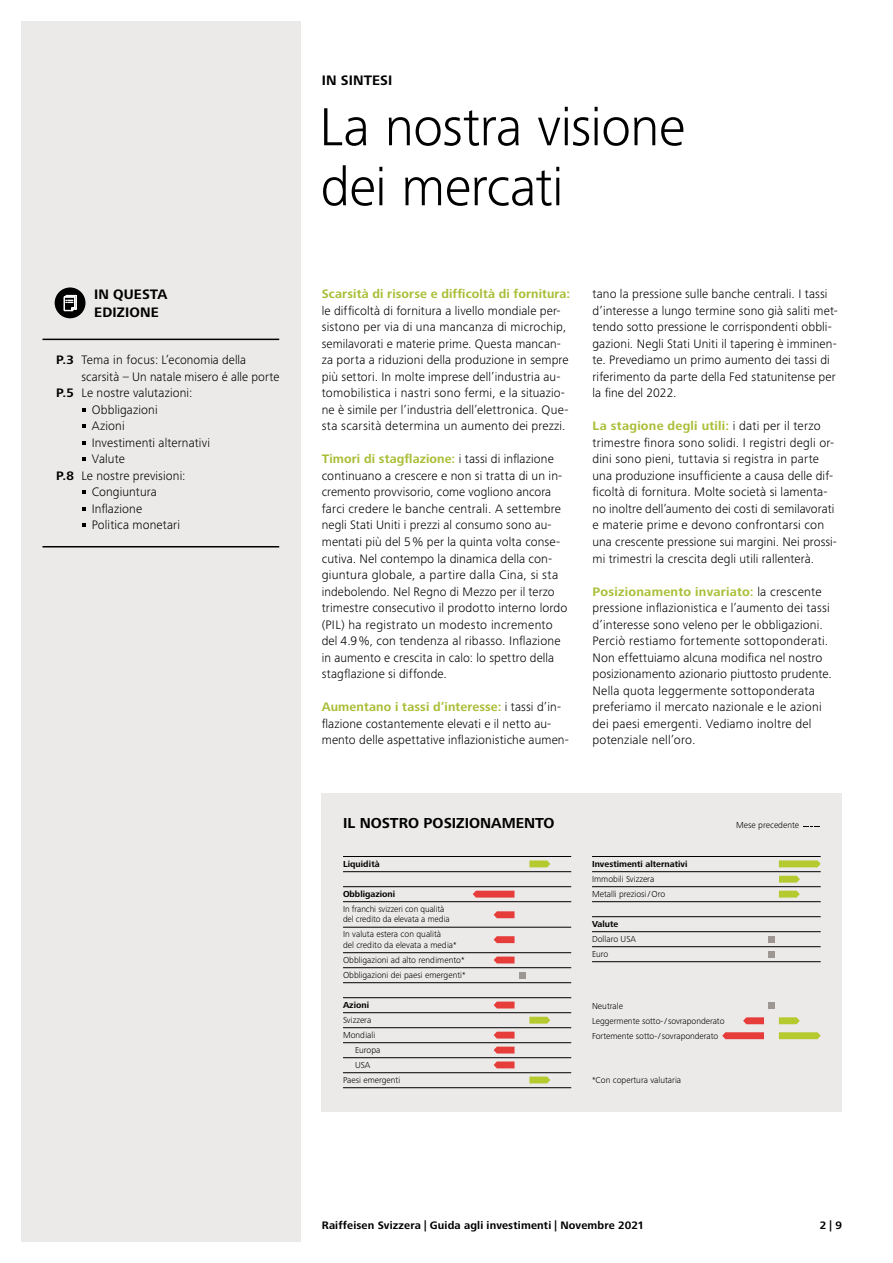
<style>
.page{position:relative;width:893px;height:1263px;background:#fff}
.page>*{position:absolute;margin:0;border:0;box-sizing:border-box;transform-origin:0 0}
.t1{font:300 55.5px/60px "Frutiger Next Pro";letter-spacing:-.015em;color:#000}
.t2{font:700 15px "Frutiger Next Pro";color:#000}
.t3{font:700 14.25px/18px "Frutiger Next Pro";letter-spacing:.01em;color:#000}
.t4{font:300 12.75px/16.5px "Frutiger Next Pro";letter-spacing:.01em;color:#000}
.t5{font:700 12.75px "Frutiger Next Pro";letter-spacing:.01em;color:#aabe37}
.t6{font:700 11.25px "Frutiger Next Pro";letter-spacing:.015em;color:#000}
.t7{font:300 9px/15px "Frutiger Next Pro";color:#000}
.t8{font:700 9px "Frutiger Next Pro";color:#000}
.s1{font-weight:700}
.s2{font-weight:700;color:#aabe37}
</style>
<div class="page">
<div style="left:21px;top:21px;width:279px;height:1221px;background:#ebeae9"></div>
<svg style="left:82px;top:408px;width:4px;height:4px"></svg>
<svg style="left:82px;top:424px;width:4px;height:4px"></svg>
<svg style="left:82px;top:441px;width:4px;height:4px"></svg>
<svg style="left:82px;top:457px;width:4px;height:4px"></svg>
<svg style="left:82px;top:490px;width:4px;height:4px"></svg>
<svg style="left:82px;top:507px;width:4px;height:4px"></svg>
<svg style="left:82px;top:523px;width:4px;height:4px"></svg>
<hr style="left:43px;top:339px;width:236px;height:1px;background:#000">
<hr style="left:43px;top:546px;width:236px;height:1px;background:#000">
<div style="left:55px;top:287px;width:30px;height:31px;background:#000;border-radius:50%"></div>
<svg style="left:64px;top:295px;width:13px;height:16px"></svg>
<div style="left:322px;top:794px;width:520px;height:318px;background:#ebeae9"></div>
<svg style="left:473px;top:891px;width:41px;height:6px"></svg>
<hr style="left:592px;top:856px;width:229px;height:1px;background:#000">
<hr style="left:592px;top:871px;width:229px;height:1px;background:#000">
<hr style="left:592px;top:886px;width:229px;height:1px;background:#000">
<hr style="left:592px;top:901px;width:229px;height:1px;background:#000">
<hr style="left:592px;top:916px;width:229px;height:1px;background:#000">
<hr style="left:592px;top:931px;width:229px;height:1px;background:#000">
<hr style="left:592px;top:946px;width:229px;height:1px;background:#000">
<hr style="left:592px;top:961px;width:229px;height:1px;background:#000">
<hr style="left:343px;top:856px;width:228px;height:1px;background:#000">
<hr style="left:343px;top:871px;width:228px;height:1px;background:#000">
<hr style="left:343px;top:886px;width:228px;height:1px;background:#000">
<hr style="left:343px;top:901px;width:228px;height:1px;background:#000">
<hr style="left:343px;top:927px;width:228px;height:1px;background:#000">
<hr style="left:343px;top:952px;width:228px;height:1px;background:#000">
<hr style="left:343px;top:967px;width:228px;height:1px;background:#000">
<hr style="left:343px;top:982px;width:228px;height:1px;background:#000">
<hr style="left:343px;top:997px;width:228px;height:1px;background:#000">
<hr style="left:343px;top:1012px;width:228px;height:1px;background:#000">
<hr style="left:343px;top:1027px;width:228px;height:1px;background:#000">
<hr style="left:343px;top:1042px;width:228px;height:1px;background:#000">
<hr style="left:343px;top:1057px;width:228px;height:1px;background:#000">
<hr style="left:343px;top:1072px;width:228px;height:1px;background:#000">
<hr style="left:343px;top:1087px;width:228px;height:1px;background:#000">
<svg style="left:529px;top:1017px;width:21px;height:7px"></svg>
<svg style="left:494px;top:936px;width:21px;height:7px"></svg>
<svg style="left:494px;top:911px;width:21px;height:7px"></svg>
<svg style="left:494px;top:956px;width:21px;height:7px"></svg>
<svg style="left:494px;top:1032px;width:21px;height:6px"></svg>
<svg style="left:494px;top:1046px;width:21px;height:7px"></svg>
<svg style="left:494px;top:1001px;width:21px;height:7px"></svg>
<svg style="left:494px;top:1061px;width:21px;height:7px"></svg>
<div style="left:768px;top:936px;width:7px;height:7px;background:#9d9693"></div>
<div style="left:768px;top:951px;width:7px;height:7px;background:#9d9693"></div>
<svg style="left:779px;top:1032px;width:42px;height:7px"></svg>
<svg style="left:779px;top:860px;width:42px;height:7px"></svg>
<svg style="left:779px;top:1017px;width:21px;height:7px"></svg>
<svg style="left:779px;top:891px;width:21px;height:6px"></svg>
<svg style="left:722px;top:1032px;width:42px;height:7px"></svg>
<svg style="left:743px;top:1017px;width:21px;height:7px"></svg>
<div style="left:768px;top:1002px;width:7px;height:7px;background:#9d9693"></div>
<svg style="left:803px;top:826px;width:17px;height:1px"></svg>
<svg style="left:529px;top:860px;width:21px;height:7px"></svg>
<svg style="left:529px;top:1076px;width:21px;height:7px"></svg>
<div style="left:519px;top:971px;width:6px;height:7px;background:#9d9693"></div>
<svg style="left:779px;top:876px;width:21px;height:7px"></svg>
<p class="t3" style="left:94px;top:285px;width:75px">IN QUESTA<br>EDIZIONE</p>
<p class="t4" style="left:56px;top:352px;width:192px"><span class="s1">P.3</span> Tema in focus: L’economia della</p>
<p class="t4" style="left:81px;top:368px;width:199px">scarsità – Un natale misero é alle porte</p>
<p class="t4" style="left:56px;top:385px;width:138px"><span class="s1">P.5</span> Le nostre valutazioni:</p>
<p class="t4" style="left:92px;top:401px;width:67px">Obbligazioni</p>
<p class="t4" style="left:92px;top:418px;width:34px">Azioni</p>
<p class="t4" style="left:92px;top:434px;width:120px">Investimenti alternativi</p>
<p class="t4" style="left:92px;top:451px;width:34px">Valute</p>
<p class="t4" style="left:56px;top:467px;width:131px"><span class="s1">P.8</span> Le nostre previsioni:</p>
<p class="t4" style="left:92px;top:484px;width:67px">Congiuntura</p>
<p class="t4" style="left:92px;top:500px;width:52px">Inflazione</p>
<p class="t4" style="left:92px;top:517px;width:90px">Politica monetari</p>
<p class="t3" style="left:322px;top:72px;width:72px">IN SINTESI</p>
<h1 class="t1" style="left:319px;top:97px;width:368px">La nostra visione dei mercati</h1>
<p class="t5" style="left:322px;top:287px;width:250px">Scarsità di risorse e difficoltà di fornitura:</p>
<p class="t4" style="left:322px;top:302px;width:248px">le difficoltà di fornitura a livello mondiale per&shy;sistono per via di una mancanza di microchip, semilavorati e materie prime. Questa mancan&shy;za porta a riduzioni della produzione in sempre più settori. In molte imprese dell’industria au&shy;tomobilistica i nastri sono fermi, e la situazio&shy;ne è simile per l’industria dell’elettronica. Que&shy;sta scarsità determina un aumento dei prezzi.</p>
<p class="t4" style="left:322px;top:451px;width:247px"><span class="s2">Timori di stagflazione:</span> i tassi di inflazione continuano a crescere e non si tratta di un in&shy;cremento provvisorio, come vogliono ancora farci credere le banche centrali. A settembre negli Stati Uniti i prezzi al consumo sono au&shy;mentati più del 5% per la quinta volta conse&shy;cutiva. Nel contempo la dinamica della con&shy;giuntura globale, a partire dalla Cina, si sta indebolendo. Nel Regno di Mezzo per il terzo trimestre consecutivo il prodotto interno lordo (PIL) ha registrato un modesto incremento del 4.9%, con tendenza al ribasso. Inflazione in aumento e crescita in calo: lo spettro della stagflazione si diffonde.</p>
<p class="t4" style="left:322px;top:698px;width:249px"><span class="s2">Aumentano i tassi d’interesse:</span> i tassi d’in&shy;flazione costantemente elevati e il netto au&shy;mento delle aspettative inflazionistiche aumen-</p>
<p class="t4" style="left:592px;top:286px;width:247px">tano la pressione sulle banche centrali. I tassi d’interesse a lungo termine sono già saliti met&shy;tendo sotto pressione le corrispondenti obbli&shy;gazioni. Negli Stati Uniti il tapering è imminen&shy;te. Prevediamo un primo aumento dei tassi di riferimento da parte della Fed statunitense per la fine del 2022.</p>
<p class="t4" style="left:592px;top:418px;width:246px"><span class="s2">La stagione degli utili:</span> i dati per il terzo trimestre finora sono solidi. I registri degli or&shy;dini sono pieni, tuttavia si registra in parte una produzione insufficiente a causa delle dif&shy;ficoltà di fornitura. Molte società si lamenta-- no inoltre dell’aumento dei costi di semilavorati e materie prime e devono confrontarsi con una crescente pressione sui margini. Nei prossi&shy;mi trimestri la crescita degli utili rallenterà.</p>
<p class="t4" style="left:592px;top:583px;width:241px"><span class="s2">Posizionamento invariato:</span> la crescente pressione inflazionistica e l’aumento dei tassi d’interesse sono veleno per le obbligazioni.<br>Perciò restiamo fortemente sottoponderati.<br>Non effettuiamo alcuna modifica nel nostro posizionamento azionario piuttosto prudente.<br>Nella quota leggermente sottoponderata preferiamo il mercato nazionale e le azioni dei paesi emergenti. Vediamo inoltre del potenziale nell’oro.</p>
<p class="t2" style="left:343px;top:814px;width:213px">IL NOSTRO POSIZIONAMENTO</p>
<p class="t8" style="left:343px;top:859px;width:38px">Liquidità</p>
<p class="t8" style="left:343px;top:889px;width:54px">Obbligazioni</p>
<p class="t7" style="left:343px;top:904px;width:108px;line-height:10.5px">In franchi svizzeri con qualità del credito da elevata a media</p>
<p class="t7" style="left:343px;top:929px;width:115px;line-height:10.5px">In valuta estera con qualità<br>del credito da elevata a media*</p>
<p class="t7" style="left:343px;top:952px;width:124px">Obbligazioni ad alto rendimento*<br>Obbligazioni dei paesi emergenti*</p>
<p class="t8" style="left:343px;top:1000px;width:28px">Azioni</p>
<p class="t7" style="left:343px;top:1012px;width:30px">Svizzera</p>
<p class="t7" style="left:343px;top:1027px;width:34px">Mondiali</p>
<p class="t7" style="left:355px;top:1042px;width:27px">Europa</p>
<p class="t7" style="left:355px;top:1057px;width:17px">USA</p>
<p class="t7" style="left:343px;top:1072px;width:59px">Paesi emergenti</p>
<p class="t8" style="left:592px;top:859px;width:97px">Investimenti alternativi</p>
<p class="t7" style="left:592px;top:871px;width:75px">Immobili Svizzera<br>Metalli preziosi /Oro</p>
<p class="t8" style="left:592px;top:919px;width:28px">Valute</p>
<p class="t7" style="left:592px;top:931px;width:46px">Dollaro USA<br>Euro</p>
<p class="t7" style="left:736px;top:818px;width:64px">Mese precedente</p>
<p class="t7" style="left:592px;top:998px;width:134px">Neutrale<br>Leggermente sotto- /sovraponderato<br>Fortemente sotto- /sovraponderato</p>
<p class="t7" style="left:592px;top:1072px;width:91px">*Con copertura valutaria</p>
<p class="t6" style="left:322px;top:1219px;width:324px">Raiffeisen Svizzera | Guida agli investimenti | Novembre 2021</p>
<p class="t6" style="left:820px;top:1219px;width:24px">2 | 9</p>
</div>
